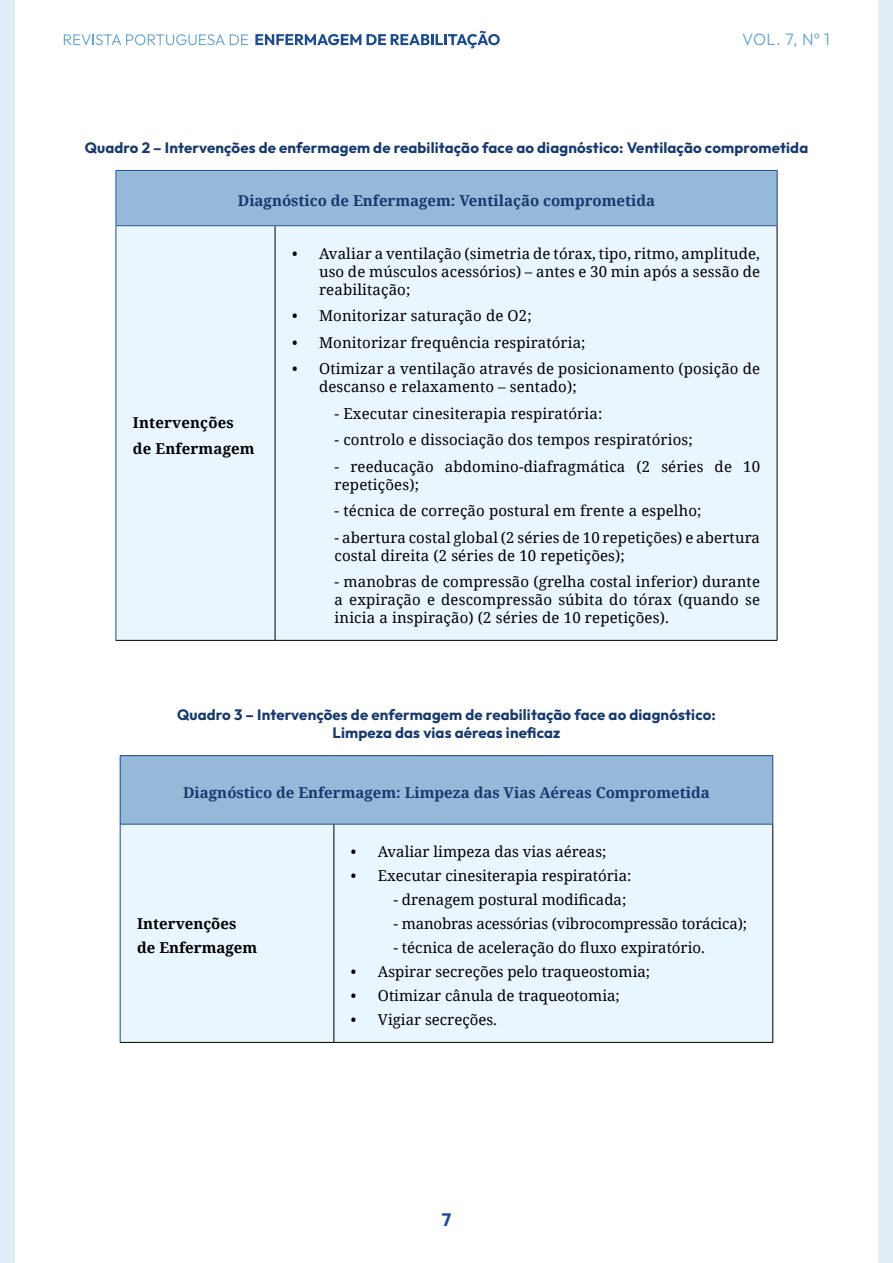
<style>
.page{position:relative;width:893px;height:1263px;background:#fff}
.page>*{position:absolute;margin:0;border:0;box-sizing:border-box;transform-origin:0 0}
.t1{font:700 18px "Outfit";color:#1d4c91}
.t2{font:300 16.5px "Outfit";color:#62a3d4}
.t3{font:15px/18px "Noto Serif";letter-spacing:.01em;color:#000}
.t4{font:700 15px/18px "Outfit";letter-spacing:.01em;color:#16396e;text-align:center}
.t5{font:700 15px "Noto Serif";color:#16396e}
.t6{font:700 15px/26.5px "Noto Serif";letter-spacing:.005em;color:#000}
.t7{font:15px "Noto Serif";letter-spacing:-.01em;color:#000}
</style>
<div class="page">
<div style="left:0;top:0;width:15px;height:1263px;background:#e0ecf6"></div>
<div style="left:878px;top:0;width:15px;height:1263px;background:#e0ecf6"></div>
<svg style="left:64px;top:34px;width:184px;height:11px"></svg>
<svg style="left:255px;top:31px;width:245px;height:17px"></svg>
<div style="left:116px;top:170px;width:661px;height:56px;background:#96b9da"></div>
<div style="left:117px;top:226px;width:660px;height:414px;background:#eaf6fe"></div>
<hr style="left:116px;top:226px;width:1px;height:414px;background:#1d4c91">
<hr style="left:116px;top:640px;width:159px;height:1px;background:#000">
<hr style="left:275px;top:640px;width:502px;height:1px;background:#000">
<hr style="left:275px;top:226px;width:1px;height:414px;background:#000">
<hr style="left:777px;top:226px;width:1px;height:414px;background:#000">
<hr style="left:116px;top:170px;width:159px;height:1px;background:#2f5496">
<hr style="left:116px;top:171px;width:1px;height:54px;background:#2f5496">
<hr style="left:275px;top:170px;width:502px;height:1px;background:#2f5496">
<hr style="left:777px;top:171px;width:1px;height:54px;background:#2f5496">
<hr style="left:116px;top:225px;width:159px;height:1px;background:#2f5496">
<hr style="left:275px;top:225px;width:502px;height:1px;background:#2f5496">
<div style="left:120px;top:756px;width:653px;height:68px;background:#96b9da"></div>
<div style="left:121px;top:825px;width:651px;height:217px;background:#eaf6fe"></div>
<hr style="left:120px;top:755px;width:214px;height:1px;background:#1d4c91">
<hr style="left:120px;top:756px;width:1px;height:68px;background:#1d4c91">
<hr style="left:334px;top:755px;width:439px;height:1px;background:#1d4c91">
<hr style="left:772px;top:756px;width:1px;height:68px;background:#1d4c91">
<hr style="left:120px;top:824px;width:214px;height:1px;background:#1d4c91">
<hr style="left:120px;top:824px;width:1px;height:218px;background:#1d4c91">
<hr style="left:334px;top:824px;width:439px;height:1px;background:#1d4c91">
<hr style="left:120px;top:1042px;width:214px;height:1px;background:#000">
<hr style="left:334px;top:1042px;width:439px;height:1px;background:#000">
<hr style="left:333px;top:824px;width:1px;height:218px;background:#000">
<hr style="left:772px;top:824px;width:1px;height:218px;background:#000">
<p class="t2" style="left:742px;top:29px;width:89px">VOL. 7, Nº 1</p>
<p class="t4" style="left:85px;top:138px;width:725px">Quadro 2 – Intervenções de enfermagem de reabilitação face ao diagnóstico: Ventilação comprometida</p>
<p class="t5" style="left:238px;top:190px;width:419px">Diagnóstico de Enfermagem: Ventilação comprometida</p>
<p class="t6" style="left:133px;top:409px;width:123px">Intervenções de Enfermagem</p>
<p class="t3" style="left:319px;top:244px;width:442px;text-align:justify;text-indent:-27px">• Avaliar a ventilação (simetria de tórax, tipo, ritmo, amplitude, uso de músculos acessórios) – antes e 30 min após a sessão de reabilitação;</p>
<p class="t3" style="left:292px;top:306px;width:241px">• Monitorizar saturação de O2;</p>
<p class="t3" style="left:292px;top:333px;width:295px">• Monitorizar frequência respiratória;</p>
<p class="t3" style="left:319px;top:359px;width:442px;text-indent:-27px">• Otimizar a ventilação através de posicionamento (posição de descanso e relaxamento – sentado);</p>
<p class="t3" style="left:335px;top:404px;width:269px">- Executar cinesiterapia respiratória:</p>
<p class="t3" style="left:335px;top:430px;width:360px">- controlo e dissociação dos tempos respiratórios;</p>
<p class="t3" style="left:335px;top:457px;width:427px">- reeducação abdomino-diafragmática (2 séries de 10 repetições);</p>
<p class="t3" style="left:335px;top:501px;width:368px">- técnica de correção postural em frente a espelho;</p>
<p class="t3" style="left:335px;top:528px;width:427px">- abertura costal global (2 séries de 10 repetições) e abertura costal direita (2 séries de 10 repetições);</p>
<p class="t3" style="left:335px;top:572px;width:427px;text-align:justify">- manobras de compressão (grelha costal inferior) durante a expiração e descompressão súbita do tórax (quando se inicia a inspiração) (2 séries de 10 repetições).</p>
<p class="t4" style="left:177px;top:705px;width:540px">Quadro 3 – Intervenções de enfermagem de reabilitação face ao diagnóstico:<br>Limpeza das vias aéreas ineficaz</p>
<p class="t5" style="left:183px;top:782px;width:528px">Diagnóstico de Enfermagem: Limpeza das Vias Aéreas Comprometida</p>
<p class="t6" style="left:137px;top:911px;width:122px;line-height:24px">Intervenções de Enfermagem</p>
<p class="t3" style="left:351px;top:842px;width:257px">• Avaliar limpeza das vias aéreas;</p>
<p class="t3" style="left:351px;top:866px;width:282px">• Executar cinesiterapia respiratória:</p>
<p class="t3" style="left:393px;top:890px;width:234px">- drenagem postural modificada;</p>
<p class="t7" style="left:393px;top:913px;width:355px">- manobras acessórias (vibrocompressão torácica);</p>
<p class="t3" style="left:393px;top:938px;width:313px">- técnica de aceleração do fluxo expiratório.</p>
<p class="t3" style="left:351px;top:962px;width:301px">• Aspirar secreções pelo traqueostomia;</p>
<p class="t3" style="left:351px;top:986px;width:270px">• Otimizar cânula de traqueotomia;</p>
<p class="t3" style="left:351px;top:1010px;width:148px">• Vigiar secreções.</p>
<p class="t1" style="left:442px;top:1208px;width:11px">7</p>
</div>
